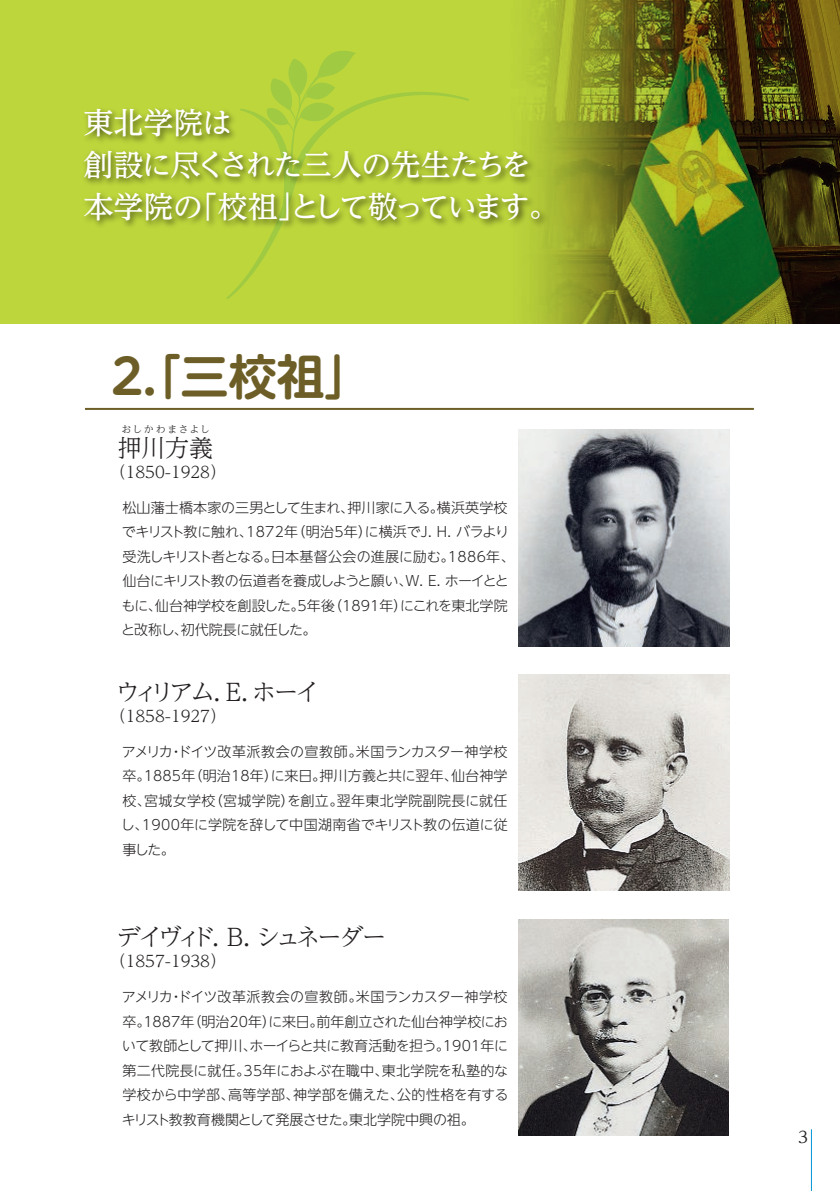
<style>
.page{position:relative;width:840px;height:1191px;background:#fff}
.page>*{position:absolute;margin:0;border:0;box-sizing:border-box;transform-origin:0 0}
.t1{font:700 48px "UD Shin M Go Pro De";color:#6c5e26}
.t2{font:500 30px/42px "UD Reimin Pro";letter-spacing:-.05em;color:#fff}
.t3{font:300 24px "UD Reimin Pro";letter-spacing:-.17em;color:#231f20}
.t4{font:300 24px "UD Reimin Pro";letter-spacing:-.145em;color:#231f20}
.t5{font:300 24px "UD Reimin Pro";letter-spacing:-.105em;color:#231f20}
.t6{font:300 16px "UD Reimin Pro";color:#231f20}
.t7{font:16px "UD Reimin Pro";color:#231f20}
.t8{font:300 14px/24.4px "UD Shin Go NT Pro";letter-spacing:-.01em;color:#231f20;text-align:justify}
.t9{font:300 10px "UD Reimin Pro";letter-spacing:.11em;color:#231f20}
</style>
<div class="page">
<img style="left:518px;top:430px;width:210px;height:216px">
<img style="left:518px;top:674px;width:210px;height:216px">
<img style="left:518px;top:919px;width:210px;height:216px">
<svg style="left:0;top:0;width:839px;height:324px;background:#8a9b2b"></svg>
<svg style="left:226px;top:89px;width:243px;height:210px;background:#bad53c"></svg>
<svg style="left:239px;top:51px;width:118px;height:51px;background:#b3d23d"></svg>
<img style="left:78px;top:102px;width:477px;height:182px">
<hr style="left:85px;top:408px;width:668px;height:2px;background:#6c5e26">
<hr style="left:810px;top:1129px;width:1px;height:62px;background:#0095d9">
<h2 class="t2" style="left:83px;top:101px;width:476px">東北学院は<br>創設に尽くされた三人の先生たちを本学院の「校祖」として敬っています。</h2>
<h1 class="t1" style="left:103px;top:337px;width:271px">２.「三校祖」</h1>
<h3 class="t5" style="left:118px;top:428px;width:97px">押川方義</h3>
<p class="t6" style="left:110px;top:458px;width:118px">（1850-1928）</p>
<p class="t9" style="left:121px;top:421px;width:90px">おしかわまさよし</p>
<p class="t8" style="left:121px;top:494px;width:394px;text-align:left">松山藩士橋本家の三男として生まれ、押川家に入る。横浜英学校でキリスト教に触れ、1872年（明治5年）に横浜でJ. H. バラより受洗しキリスト者となる。日本基督公会の進展に励む。1886年、仙台にキリスト教の伝道者を養成しようと願い、Ｗ. Ｅ. ホーイとともに、仙台神学校を創設した。5年後（1891年）にこれを東北学院と改称し、初代院長に就任した。</p>
<h3 class="t4" style="left:116px;top:672px;width:205px">ウィリアム．Ｅ．ホーイ</h3>
<p class="t6" style="left:110px;top:702px;width:118px">（1858-1927）</p>
<p class="t8" style="left:121px;top:738px;width:388px">アメリカ・ドイツ改革派教会の宣教師。米国ランカスター神学校卒。1885年（明治18年）に来日。押川方義と共に翌年、仙台神学校、宮城女学校（宮城学院）を創立。翌年東北学院副院長に就任し、1900年に学院を辞して中国湖南省でキリスト教の伝道に従事した。</p>
<h3 class="t3" style="left:116px;top:917px;width:271px">デイヴィド. Ｂ. シュネーダー</h3>
<p class="t6" style="left:110px;top:948px;width:118px">（1857-1938）</p>
<p class="t8" style="left:122px;top:984px;width:388px">アメリカ・ドイツ改革派教会の宣教師。米国ランカスター神学校卒。1887年（明治20年）に来日。前年創立された仙台神学校において教師として押川、ホーイらと共に教育活動を担う。1901年に第二代院長に就任。35年におよぶ在職中、東北学院を私塾的な学校から中学部、高等学部、神学部を備えた、公的性格を有するキリスト教教育機関として発展させた。東北学院中興の祖。</p>
<p class="t7" style="left:797px;top:1123px;width:11px">3</p>
</div>
